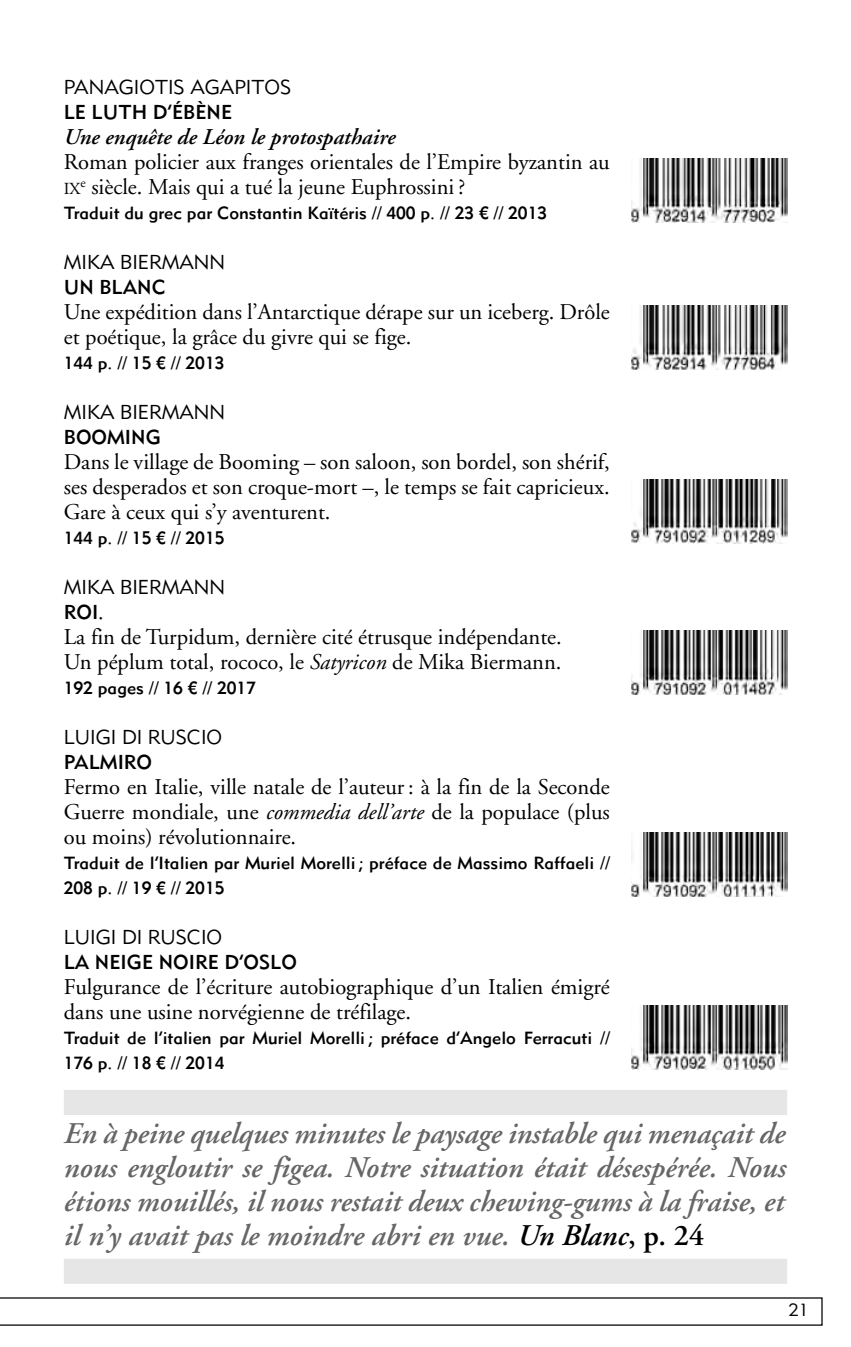
<style>
.page{position:relative;width:851px;height:1347px;background:#fff}
.page>*{position:absolute;margin:0;border:0;box-sizing:border-box;transform-origin:0 0}
.t1{font:italic 600 30px/33.8px "Adobe Garamond";color:#666;text-align:justify}
.t2{font:22.5px/25px "Adobe Garamond";color:#000}
.t3{font:italic 600 22.5px "Adobe Garamond";color:#000}
.t4{font:20px "Metro Lite LT Two";color:#000}
.t5{font:20px "Metro Medium LT Two";color:#000}
.t6{font:17.5px/25px "Metro Medium LT Two";color:#000}
.t7{font:17.5px "Metro Lite LT Two";color:#000}
.s1{font-size:17px}
.s2{font-style:italic}
.s3{color:#000}
.s4{font-style:normal;color:#000}
</style>
<div class="page">
<svg style="left:0;top:1297px;width:822px;height:28px"></svg>
<div style="left:64px;top:1090px;width:723px;height:25px;background:#e6e6e6"></div>
<div style="left:64px;top:1258px;width:723px;height:25px;background:#e6e6e6"></div>
<img style="left:631px;top:158px;width:156px;height:64px">
<img style="left:631px;top:306px;width:156px;height:63px">
<img style="left:631px;top:479px;width:156px;height:64px">
<img style="left:631px;top:631px;width:156px;height:63px">
<img style="left:631px;top:833px;width:156px;height:63px">
<img style="left:631px;top:1005px;width:156px;height:64px">
<p class="t4" style="left:64px;top:75px;width:229px">PANAGIOTIS AGAPITOS</p>
<p class="t5" style="left:64px;top:100px;width:170px">le luth d’ébène</p>
<p class="t3" style="left:64px;top:128px;width:333px">Une enquête de Léon le protospathaire</p>
<p class="t2" style="left:64px;top:151px;width:547px">Roman policier aux franges orientales de l’Empire byzantin au<br><span class="s1">IX</span><sup>e</sup> siècle. Mais qui a tué la jeune Euphrossini ?</p>
<p class="t6" style="left:64px;top:200px;width:484px">traduit du grec par constantin kaïtéris // 400 p. // 23 € // 2013</p>
<p class="t4" style="left:64px;top:250px;width:163px">MIKA BIERMANN</p>
<p class="t5" style="left:64px;top:275px;width:103px">un blanc</p>
<p class="t2" style="left:64px;top:301px;width:547px">Une expédition dans l’Antarctique dérape sur un iceberg. Drôle et poétique, la grâce du givre qui se fige.</p>
<p class="t6" style="left:64px;top:350px;width:162px">144 p. // 15 € // 2013</p>
<p class="t4" style="left:64px;top:400px;width:163px">MIKA BIERMANN</p>
<p class="t5" style="left:64px;top:425px;width:99px">booming</p>
<p class="t2" style="left:64px;top:451px;width:547px;text-align:justify">Dans le village de Booming – son saloon, son bordel, son shérif, ses desperados et son croque-mort –, le temps se fait capricieux.<br>Gare à ceux qui s’y aventurent.</p>
<p class="t6" style="left:64px;top:525px;width:162px">144 p. // 15 € // 2015</p>
<p class="t4" style="left:64px;top:575px;width:163px">MIKA BIERMANN</p>
<p class="t5" style="left:64px;top:600px;width:42px">roi.</p>
<p class="t2" style="left:64px;top:626px;width:499px">La fin de Turpidum, dernière cité étrusque indépendante.<br>Un péplum total, rococo, le <span class="s2">Satyricon</span> de Mika Biermann.</p>
<p class="t6" style="left:64px;top:675px;width:193px">192 pages // 16 € // 2017</p>
<p class="t4" style="left:64px;top:725px;width:160px">LUIGI DI RUSCIO</p>
<p class="t5" style="left:64px;top:750px;width:90px">palmiro</p>
<p class="t2" style="left:64px;top:776px;width:547px;text-align:justify">Fermo en Italie, ville natale de l’auteur : à la fin de la Seconde Guerre mondiale, une <span class="s2">commedia dell’arte</span> de la populace (plus ou moins) révolutionnaire.</p>
<p class="t6" style="left:64px;top:850px;width:547px">traduit de l’italien par muriel morelli ; préface de massimo raffaeli //<br>208 p. // 19 € // 2015</p>
<p class="t4" style="left:64px;top:925px;width:160px">LUIGI DI RUSCIO</p>
<p class="t5" style="left:64px;top:950px;width:235px">la neige noire d’oslo</p>
<p class="t2" style="left:64px;top:976px;width:547px">Fulgurance de l’écriture autobiographique d’un Italien émigré dans une usine norvégienne de tréfilage.</p>
<p class="t6" style="left:64px;top:1025px;width:547px">traduit de l’italien par muriel morelli ; préface d’angelo ferracuti //<br>176 p. // 18 € // 2014</p>
<p class="t1" style="left:64px;top:1119px;width:723px">En à peine quelques minutes le paysage instable qui menaçait de nous engloutir se figea. Notre situation était désespérée. Nous étions mouillés, il nous restait deux chewing-gums à la fraise, et il n’y avait pas le moindre abri en vue. <span class="s3">Un Blanc</span><span class="s4">, p. 24</span></p>
<p class="t7" style="left:788px;top:1299px;width:21px">21</p>
</div>
